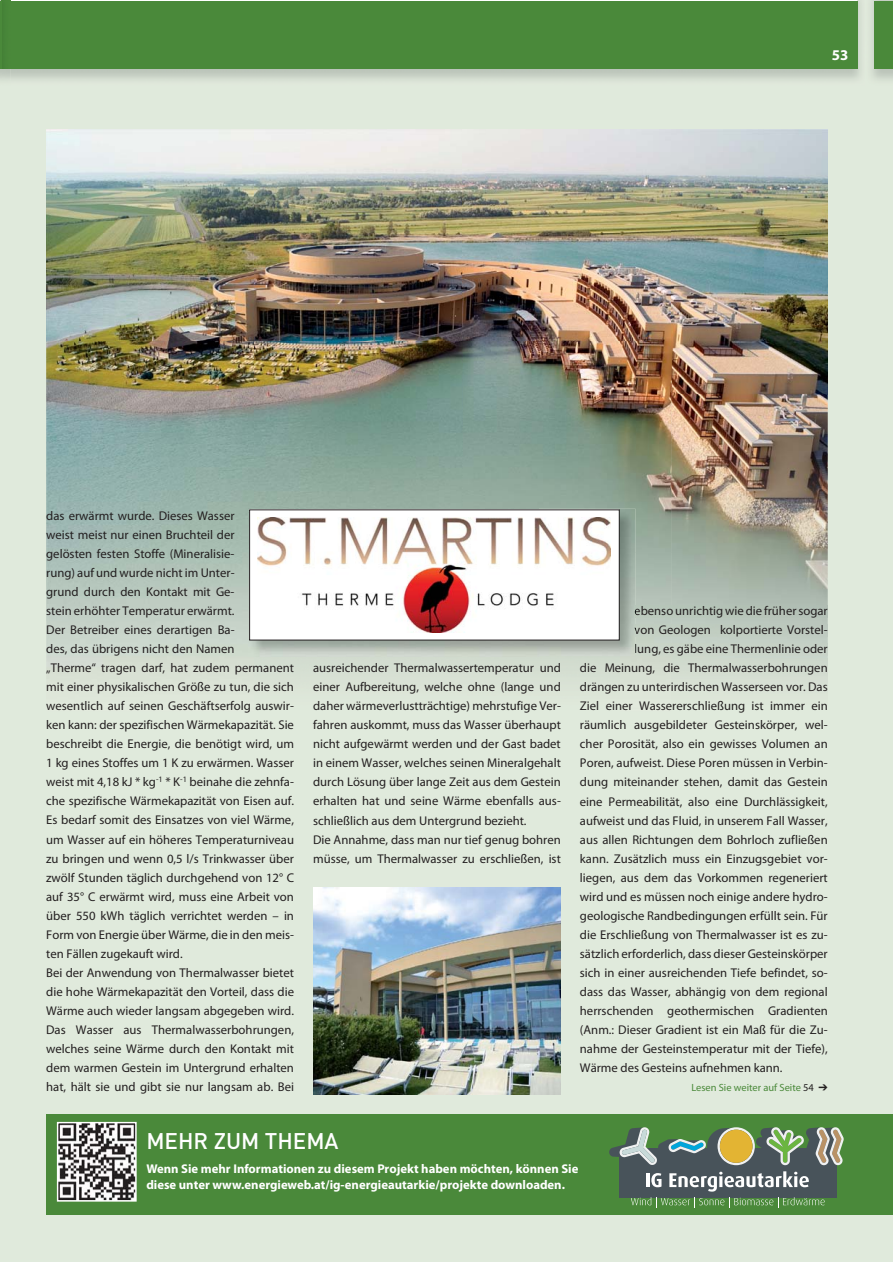
<style>
.page{position:relative;width:893px;height:1263px;background:#fff}
.page>*{position:absolute;margin:0;border:0;box-sizing:border-box;transform-origin:0 0}
.t1{font:500 22.35px "DIN";color:#fff}
.t2{font:700 15px "Myriad Pro";color:#fff}
.t3{font:12.75px/19px "Myriad Pro";color:#231f20}
.t4{font:700 12.75px/15.8px "Myriad Pro";color:#fff}
.t5{font:10.5px "Myriad Pro";color:#4a893a}
.s1{color:#231f20}
</style>
<div class="page">
<div style="left:0;top:1px;width:892px;height:1261px;background:#e0eadc"></div>
<div style="left:46px;top:1114px;width:846px;height:101px;background:#4a893a"></div>
<img style="left:10px;top:1px;width:882px;height:79px">
<div style="left:2px;top:1px;width:855px;height:67px;background:#4a893a"></div>
<img style="left:0;top:68px;width:10px;height:12px">
<hr style="left:0;top:1px;width:2px;height:67px;background:#4a893a">
<div style="left:619px;top:1148px;width:217px;height:49px;background:#48535a"></div>
<svg style="left:609px;top:1127px;width:234px;height:38px"></svg>
<svg style="left:631px;top:1171px;width:193px;height:36px"></svg>
<div style="left:874px;top:1px;width:18px;height:67px;background:#4a893a"></div>
<img style="left:59px;top:1124px;width:76px;height:76px">
<div style="left:57px;top:1122px;width:80px;height:80px;border:1px solid #fff"></div>
<img style="left:46px;top:130px;width:625px;height:211px">
<img style="left:671px;top:130px;width:156px;height:554px">
<img style="left:46px;top:341px;width:208px;height:333px">
<img style="left:254px;top:341px;width:209px;height:168px">
<img style="left:463px;top:341px;width:208px;height:212px">
<img style="left:619px;top:553px;width:52px;height:125px">
<div style="left:635px;top:606px;width:192px;height:12px;background:#b6c4b8"></div>
<div style="left:635px;top:625px;width:192px;height:12px;background:#c0ccc0"></div>
<div style="left:636px;top:644px;width:191px;height:12px;background:#c9d4c8"></div>
<img style="left:248px;top:509px;width:387px;height:147px">
<svg style="left:634px;top:606px;width:1px;height:12px"></svg>
<svg style="left:634px;top:625px;width:1px;height:12px"></svg>
<svg style="left:635px;top:644px;width:1px;height:12px"></svg>
<div style="left:249px;top:510px;width:370px;height:130px;background:#fff"></div>
<img style="left:258px;top:518px;width:352px;height:114px">
<img style="left:313px;top:888px;width:248px;height:207px">
<p class="t2" style="left:831px;top:49px;width:18px">53</p>
<p class="t3" style="left:46px;top:507px;width:249px">das erwärmt wurde. Dieses Wasser<br>weist meist nur einen Bruchteil der<br>gelösten festen Stoffe (Mineralisie-<br>rung) auf und wurde nicht im Unter-<br>grund durch den Kontakt mit Ge-<br>stein erhöhter Temperatur erwärmt.<br>Der Betreiber eines derartigen Ba-<br>des, das übrigens nicht den Namen<br>„Therme“ tragen darf, hat zudem permanent mit einer physikalischen Größe zu tun, die sich wesentlich auf seinen Geschäftserfolg auswir&shy;ken kann: der spezifischen Wärmekapazität. Sie beschreibt die Energie, die benötigt wird, um 1 kg eines Stoffes um 1 K zu erwärmen. Wasser weist mit 4,18 kJ * kg<sup>-1</sup> * K<sup>-1</sup> beinahe die zehnfa&shy;che spezifische Wärmekapazität von Eisen auf.<br>Es bedarf somit des Einsatzes von viel Wärme, um Wasser auf ein höheres Temperaturniveau zu bringen und wenn 0,5 l/s Trinkwasser über zwölf Stunden täglich durchgehend von 12° C auf 35° C erwärmt wird, muss eine Arbeit von über 550 kWh täglich verrichtet werden – in Form von Energie über Wärme, die in den meis&shy;ten Fällen zugekauft wird.<br>Bei der Anwendung von Thermalwasser bietet die hohe Wärmekapazität den Vorteil, dass die Wärme auch wieder langsam abgegeben wird.<br>Das Wasser aus Thermalwasserbohrungen, welches seine Wärme durch den Kontakt mit dem warmen Gestein im Untergrund erhalten hat, hält sie und gibt sie nur langsam ab. Bei</p>
<p class="t3" style="left:313px;top:659px;width:249px">ausreichender Thermalwassertemperatur und einer Aufbereitung, welche ohne (lange und daher wärmeverlustträchtige) mehrstufige Ver&shy;fahren auskommt, muss das Wasser überhaupt nicht aufgewärmt werden und der Gast badet in einem Wasser, welches seinen Mineralgehalt durch Lösung über lange Zeit aus dem Gestein erhalten hat und seine Wärme ebenfalls aus&shy;schließlich aus dem Untergrund bezieht.<br>Die Annahme, dass man nur tief genug bohren müsse, um Thermalwasser zu erschließen, ist</p>
<p class="t3" style="left:634px;top:602px;width:195px">ebenso unrichtig wie die früher sogar</p>
<p class="t3" style="left:634px;top:621px;width:195px">von Geologen kolportierte Vorstel-</p>
<p class="t3" style="left:634px;top:640px;width:195px">lung, es gäbe eine Thermenlinie oder</p>
<p class="t3" style="left:580px;top:659px;width:249px">die Meinung, die Thermalwasserbohrungen</p>
<p class="t3" style="left:580px;top:678px;width:249px">drängen zu unterirdischen Wasserseen vor. Das</p>
<p class="t3" style="left:580px;top:697px;width:249px">Ziel einer Wassererschließung ist immer ein</p>
<p class="t3" style="left:580px;top:716px;width:249px">räumlich ausgebildeter Gesteinskörper, wel-</p>
<p class="t3" style="left:580px;top:735px;width:249px">cher Porosität, also ein gewisses Volumen an</p>
<p class="t3" style="left:580px;top:754px;width:249px">Poren, aufweist. Diese Poren müssen in Verbin-</p>
<p class="t3" style="left:580px;top:773px;width:249px">dung miteinander stehen, damit das Gestein</p>
<p class="t3" style="left:580px;top:793px;width:249px">eine Permeabilität, also eine Durchlässigkeit,</p>
<p class="t3" style="left:580px;top:812px;width:249px">aufweist und das Fluid, in unserem Fall Wasser,</p>
<p class="t3" style="left:580px;top:831px;width:249px">aus allen Richtungen dem Bohrloch zufließen</p>
<p class="t3" style="left:580px;top:850px;width:249px">kann. Zusätzlich muss ein Einzugsgebiet vor-</p>
<p class="t3" style="left:580px;top:869px;width:249px">liegen, aus dem das Vorkommen regeneriert</p>
<p class="t3" style="left:580px;top:888px;width:249px">wird und es müssen noch einige andere hydro-</p>
<p class="t3" style="left:580px;top:907px;width:249px">geologische Randbedingungen erfüllt sein. Für</p>
<p class="t3" style="left:580px;top:926px;width:249px">die Erschließung von Thermalwasser ist es zu-</p>
<p class="t3" style="left:580px;top:945px;width:249px">sätzlich erforderlich, dass dieser Gesteinskörper</p>
<p class="t3" style="left:580px;top:964px;width:249px">sich in einer ausreichenden Tiefe befindet, so-</p>
<p class="t3" style="left:580px;top:983px;width:249px">dass das Wasser, abhängig von dem regional</p>
<p class="t3" style="left:580px;top:1002px;width:249px">herrschenden geothermischen Gradienten</p>
<p class="t3" style="left:580px;top:1021px;width:249px">(Anm.: Dieser Gradient ist ein Maß für die Zu-</p>
<p class="t3" style="left:580px;top:1040px;width:249px">nahme der Gesteinstemperatur mit der Tiefe),</p>
<p class="t3" style="left:580px;top:1059px;width:204px">Wärme des Gesteins aufnehmen kann.</p>
<p class="t5" style="left:691px;top:1084px;width:138px">Lesen Sie weiter auf Seite <span class="s1">54</span> <span class="s1">➔</span></p>
<h1 class="t1" style="left:146px;top:1133px;width:194px">MEHR ZUM THEMA</h1>
<p class="t4" style="left:146px;top:1162px;width:433px">Wenn Sie mehr Informationen zu diesem Projekt haben möchten, können Sie diese unter www.energieweb.at/ig-energieautarkie/projekte downloaden.</p>
</div>
